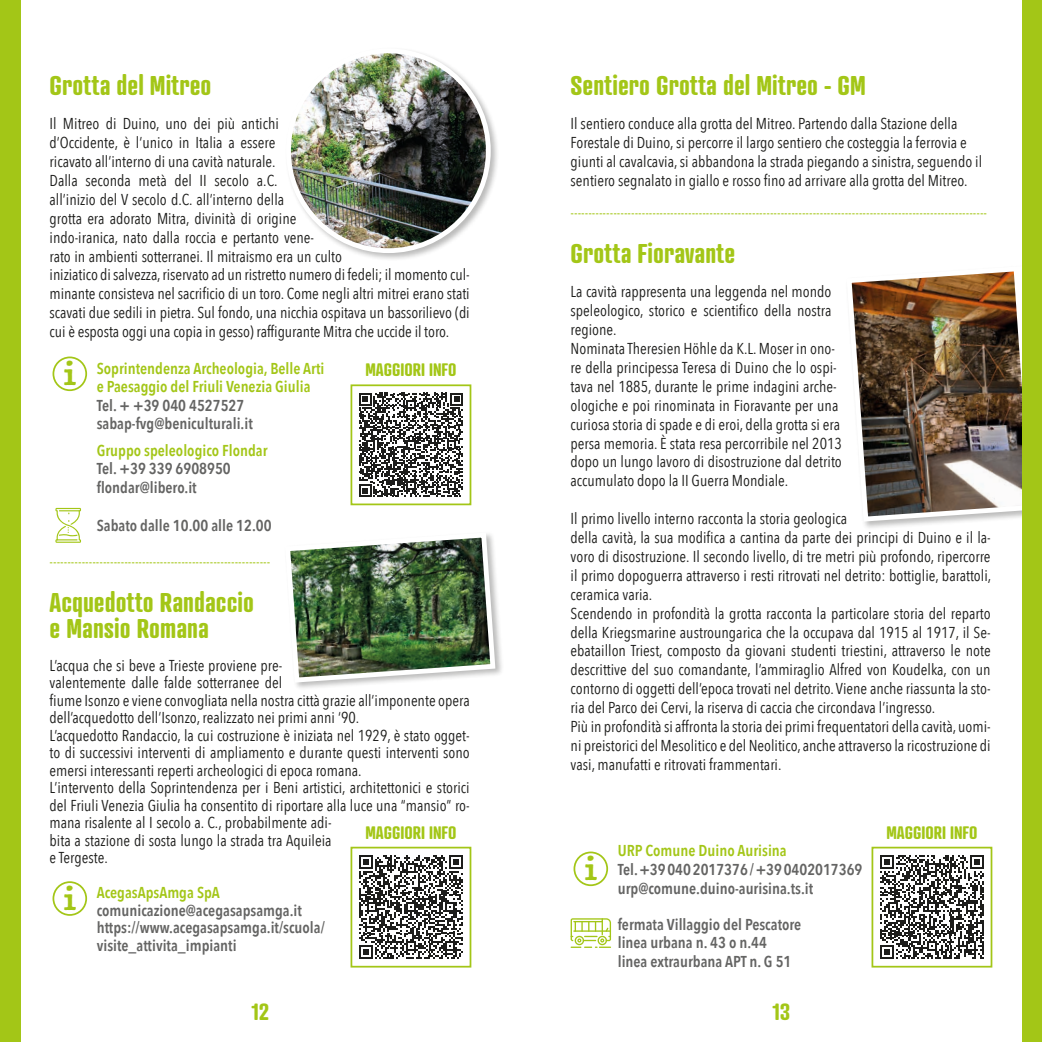
<style>
.page{position:relative;width:1042px;height:1042px;background:#fff}
.page>*{position:absolute;margin:0;border:0;box-sizing:border-box;transform-origin:0 0}
.t1{font:700 32.38px "Adorn Slab Serif";color:#a3c617}
.t2{font:700 26.25px/26.2px "Atrament";color:#a3c617}
.t3{font:700 22.75px "Atrament";color:#a3c617}
.t4{font:700 17.5px "Atrament";color:#a3c617}
.t5{font:15.75px/18.9px "Avenir Next Condensed";color:#1d1d1b}
.t6{font:600 15.75px/17.5px "Avenir Next Condensed";color:#646463}
.t7{font:15.75px "Avenir Next Condensed";color:#a3c617}
.t8{font:600 15.75px/18.9px "Avenir Next Condensed";color:#a3c617}
.s1{font-family:"Adorn Slab Serif";font-weight:700;font-size:32.38px}
.s2{font-family:"Adorn Slab Serif";font-weight:700;font-size:32.38px;color:#a3c617}
.s3{color:#a3c617}
</style>
<div class="page">
<div style="left:53px;top:356px;width:34px;height:35px;border:2px solid #a3c617;border-radius:50%"></div>
<svg style="left:55px;top:508px;width:26px;height:35px"></svg>
<div style="left:53px;top:881px;width:34px;height:35px;border:2px solid #a3c617;border-radius:50%"></div>
<div style="left:573px;top:851px;width:35px;height:35px;border:2px solid #a3c617;border-radius:50%"></div>
<svg style="left:570px;top:918px;width:41px;height:30px"></svg>
<svg style="left:359px;top:393px;width:104px;height:104px"></svg>
<div style="left:350px;top:384px;width:121px;height:121px;border:2px solid #a3c617"></div>
<svg style="left:880px;top:855px;width:103px;height:104px"></svg>
<div style="left:871px;top:847px;width:121px;height:120px;border:2px solid #a3c617"></div>
<svg style="left:359px;top:855px;width:104px;height:104px"></svg>
<div style="left:350px;top:847px;width:121px;height:120px;border:2px solid #a3c617"></div>
<div style="left:284px;top:531px;width:220px;height:160px;background:#1d1d1b;opacity:.3"></div>
<img style="left:284px;top:531px;width:214px;height:154px">
<div style="left:845px;top:262px;width:197px;height:268px;background:#1d1d1b;opacity:.3"></div>
<img style="left:845px;top:262px;width:177px;height:262px">
<div style="left:284px;top:46px;width:216px;height:216px;background:#1d1d1b;opacity:.3"></div>
<img style="left:288px;top:51px;width:200px;height:200px;border-radius:100px">
<div style="left:286px;top:48px;width:205px;height:205px;border:5px solid #fff;border-radius:50%"></div>
<div style="left:1022px;top:0;width:20px;height:1042px;background:#a3c617"></div>
<div style="left:0;top:0;width:20px;height:1042px;background:#a3c617"></div>
<h2 class="t2" style="left:50px;top:72px;width:163px">Grotta del Mitreo</h2>
<p class="t5" style="left:50px;top:113px;width:422px">Il Mitreo di Duino, uno dei più antichi<br>d’Occidente, è l’unico in Italia a essere<br>ricavato all’interno di una cavità naturale.<br>Dalla seconda metà del II secolo a.C.<br>all’inizio del V secolo d.C. all’interno della<br>grotta era adorato Mitra, divinità di origine<br>indo‑iranica, nato dalla roccia e pertanto vene-<br>rato in ambienti sotterranei. Il mitraismo era un culto<br>iniziatico di salvezza, riservato ad un ristretto numero di fedeli; il momento cul&shy;minante consisteva nel sacrificio di un toro. Come negli altri mitrei erano stati scavati due sedili in pietra. Sul fondo, una nicchia ospitava un bassorilievo (di cui è esposta oggi una copia in gesso) raffigurante Mitra che uccide il toro.</p>
<p class="t8" style="left:97px;top:358px;width:229px;text-indent:-34px"><span class="s1">i</span> Soprintendenza Archeologia, Belle Arti e Paesaggio del Friuli Venezia Giulia</p>
<p class="t6" style="left:97px;top:397px;width:158px">Tel. + +39 040 4527527 sabap-fvg@beniculturali.it</p>
<p class="t8" style="left:97px;top:441px;width:172px">Gruppo speleologico Flondar</p>
<p class="t6" style="left:97px;top:458px;width:135px;line-height:18.9px">Tel. +39 339 6908950 flondar@libero.it</p>
<p class="t6" style="left:97px;top:516px;width:176px">Sabato dalle 10.00 alle 12.00</p>
<p class="t7" style="left:50px;top:548px;width:222px">--------------------------------------------------------------</p>
<h2 class="t2" style="left:50px;top:589px;width:206px">Acquedotto Randaccio e Mansio Romana</h2>
<p class="t5" style="left:50px;top:656px;width:422px;line-height:17.5px">L’acqua che si beve a Trieste proviene pre-<br>valentemente dalle falde sotterranee del<br>fiume Isonzo e viene convogliata nella nostra città grazie all’imponente opera dell’acquedotto dell’Isonzo, realizzato nei primi anni ‘90.<br>L’acquedotto Randaccio, la cui costruzione è iniziata nel 1929, è stato ogget&shy;to di successivi interventi di ampliamento e durante questi interventi sono emersi interessanti reperti archeologici di epoca romana.<br>L’intervento della Soprintendenza per i Beni artistici, architettonici e storici del Friuli Venezia Giulia ha consentito di riportare alla luce una “mansio” ro&shy;mana risalente al I secolo a. C., probabilmente adi-<br>bita a stazione di sosta lungo la strada tra Aquileia<br>e Tergeste.</p>
<p class="t6" style="left:97px;top:883px;width:229px;text-indent:-34px"><span class="s2">i</span> <span class="s3">AcegasApsAmga SpA </span>comunicazione@acegasapsamga.it https://www.acegasapsamga.it/scuola/ visite_attivita_impianti</p>
<h2 class="t2" style="left:570px;top:72px;width:297px">Sentiero Grotta del Mitreo ‑ GM</h2>
<p class="t5" style="left:570px;top:113px;width:413px">Il sentiero conduce alla grotta del Mitreo. Partendo dalla Stazione della Forestale di Duino, si percorre il largo sentiero che costeggia la ferrovia e giunti al cavalcavia, si abbandona la strada piegando a sinistra, seguendo il sentiero segnalato in giallo e rosso fino ad arrivare alla grotta del Mitreo.</p>
<p class="t7" style="left:570px;top:199px;width:418px">---------------------------------------------------------------------------------------------------------------------</p>
<h2 class="t2" style="left:570px;top:240px;width:166px">Grotta Fioravante</h2>
<p class="t5" style="left:570px;top:282px;width:273px">La cavità rappresenta una leggenda nel mondo speleologico, storico e scientifico della nostra regione.<br>Nominata Theresien Höhle da K.L. Moser in ono&shy;re della principessa Teresa di Duino che lo ospi&shy;tava nel 1885, durante le prime indagini arche&shy;ologiche e poi rinominata in Fioravante per una curiosa storia di spade e di eroi, della grotta si era persa memoria. È stata resa percorribile nel 2013 dopo un lungo lavoro di disostruzione dal detrito accumulato dopo la II Guerra Mondiale.</p>
<p class="t5" style="left:570px;top:508px;width:422px">Il primo livello interno racconta la storia geologica<br>della cavità, la sua modifica a cantina da parte dei principi di Duino e il la&shy;voro di disostruzione. Il secondo livello, di tre metri più profondo, ripercorre il primo dopoguerra attraverso i resti ritrovati nel detrito: bottiglie, barattoli, ceramica varia.<br>Scendendo in profondità la grotta racconta la particolare storia del reparto della Kriegsmarine austroungarica che la occupava dal 1915 al 1917, il Se&shy;ebataillon Triest, composto da giovani studenti triestini, attraverso le note descrittive del suo comandante, l’ammiraglio Alfred von Koudelka, con un contorno di oggetti dell’epoca trovati nel detrito. Viene anche riassunta la sto&shy;ria del Parco dei Cervi, la riserva di caccia che circondava l’ingresso.<br>Più in profondità si affronta la storia dei primi frequentatori della cavità, uomi&shy;ni preistorici del Mesolitico e del Neolitico, anche attraverso la ricostruzione di vasi, manufatti e ritrovati frammentari.</p>
<p class="t4" style="left:365px;top:359px;width:93px">MAGGIORI INFO</p>
<p class="t4" style="left:365px;top:821px;width:93px">MAGGIORI INFO</p>
<p class="t4" style="left:886px;top:821px;width:93px">MAGGIORI INFO</p>
<p class="t8" style="left:618px;top:841px;width:170px">URP Comune Duino Aurisina</p>
<p class="t6" style="left:618px;top:859px;width:246px;line-height:18.9px">Tel.+390402017376/+390402017369 urp@comune.duino-aurisina.ts.it</p>
<p class="t6" style="left:618px;top:915px;width:185px;line-height:18.2px">fermata Villaggio del Pescatore linea urbana n. 43 o n.44<br>linea extraurbana APT n. G 51</p>
<h1 class="t1" style="left:584px;top:847px;width:16px">i</h1>
<h3 class="t3" style="left:252px;top:997px;width:19px">12</h3>
<h3 class="t3" style="left:772px;top:997px;width:19px">13</h3>
</div>
